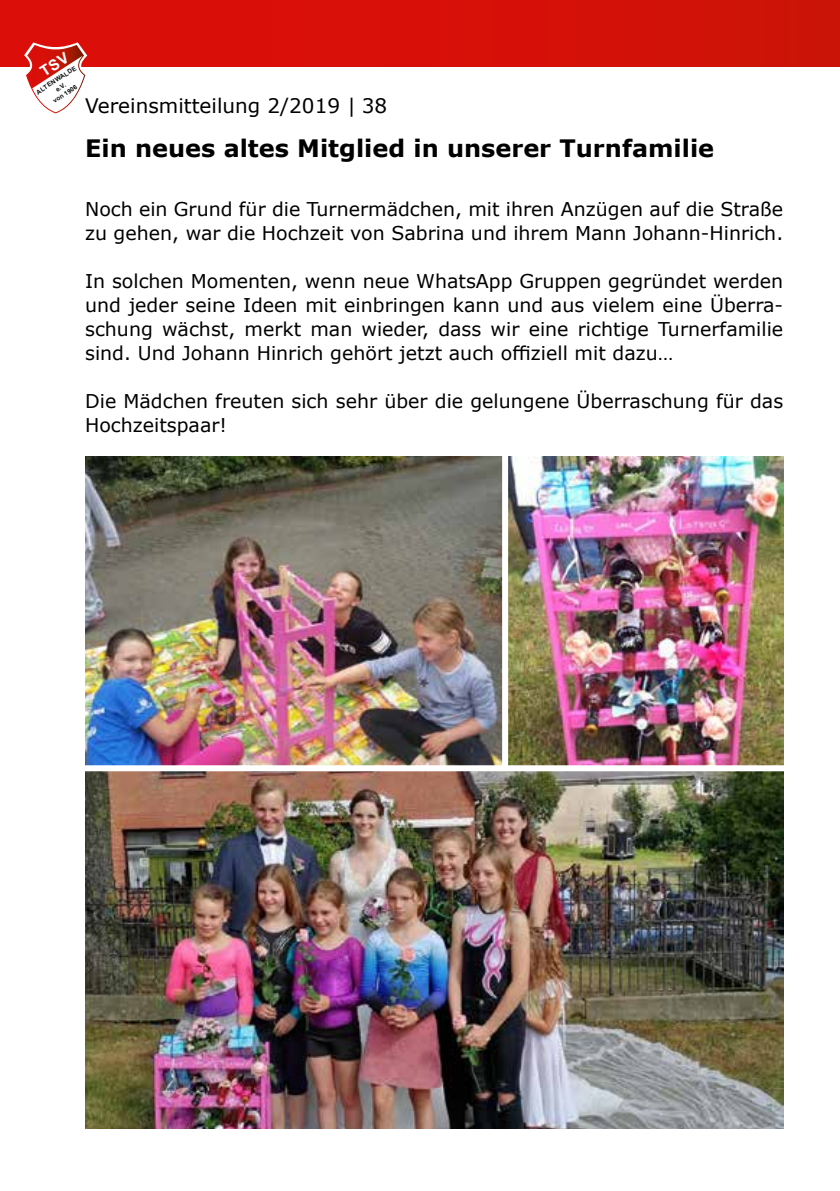
<style>
.page{position:relative;width:840px;height:1191px;background:#fff}
.page>*{position:absolute;margin:0;border:0;box-sizing:border-box;transform-origin:0 0}
.t1{font:700 24px "Verdana";color:#000}
.t2{font:20px "Verdana";color:#000}
.t3{font:19px/24px "Verdana";color:#000}
.t4{font:700 6.4px/8.2px "Arial";color:#0e1011;text-align:center}
</style>
<div class="page">
<div style="left:0;top:0;width:839px;height:67px;background:#d80f09"></div>
<img style="left:85px;top:456px;width:697px;height:672px">
<div style="left:72px;top:765px;width:735px;height:6px;background:#fff"></div>
<div style="left:502px;top:448px;width:6px;height:320px;background:#fff"></div>
<svg style="left:24px;top:42px;width:63px;height:71px"></svg>
<p class="t4" style="left:35px;top:89px;width:48px;rotate:-33deg">ALTENWALDE e.V.<br>von 1906</p>
<p class="t2" style="left:85px;top:92px;width:303px">Vereinsmitteilung 2/2019 | 38</p>
<p class="t1" style="left:85px;top:131px;width:630px">Ein neues altes Mitglied in unserer Turnfamilie</p>
<p class="t3" style="left:85px;top:197px;width:699px">Noch ein Grund für die Turnermädchen, mit ihren Anzügen auf die Straße zu gehen, war die Hochzeit von Sabrina und ihrem Mann Johann-Hinrich.</p>
<p class="t3" style="left:85px;top:269px;width:699px;text-align:justify">In solchen Momenten, wenn neue WhatsApp Gruppen gegründet werden und jeder seine Ideen mit einbringen kann und aus vielem eine Überra&shy;schung wächst, merkt man wieder, dass wir eine richtige Turnerfamilie sind. Und Johann Hinrich gehört jetzt auch offiziell mit dazu…</p>
<p class="t3" style="left:85px;top:389px;width:699px">Die Mädchen freuten sich sehr über die gelungene Überraschung für das<br>Hochzeitspaar!</p>
</div>
